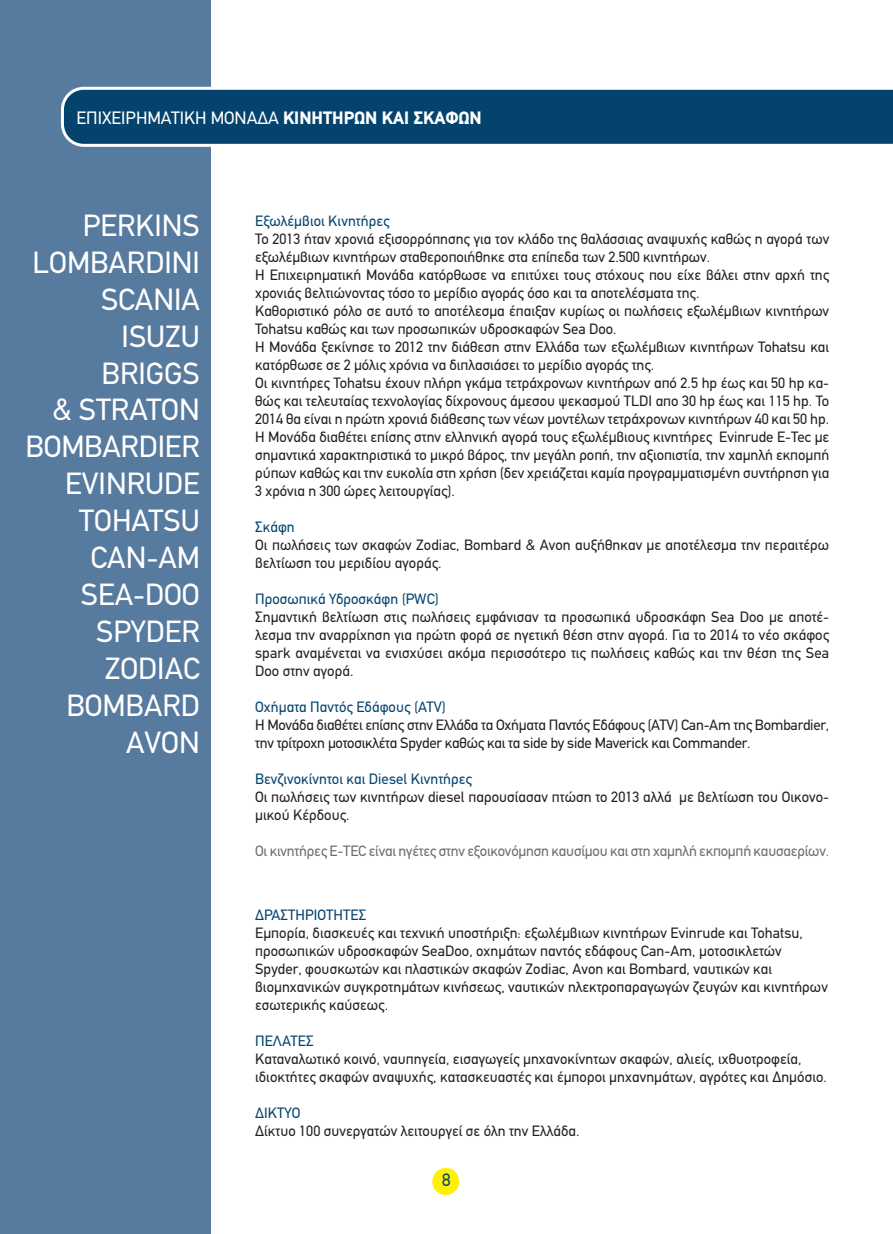
<style>
.page{position:relative;width:893px;height:1234px;background:#fff}
.page>*{position:absolute;margin:0;border:0;box-sizing:border-box;transform-origin:0 0}
.t1{font:30.75px "PF Din Text";color:#fff}
.t2{font:18px "PF Din Text";color:#fff}
.t3{font:18px "PF Din Text";color:#04436d}
.t4{font:15px/18px "PF Din Text";color:#231f20}
.t5{font:15px "PF Din Text";letter-spacing:.005em;color:#04436d}
.t6{font:15px "PF Din Text";letter-spacing:-.01em;color:#6c6d70}
.s1{font-weight:900}
</style>
<div class="page">
<div style="left:432px;top:1167px;width:27px;height:27px;background:#fff101;border-radius:50%"></div>
<div style="left:0;top:0;width:210px;height:1233px;background:#577a9f"></div>
<svg style="left:61px;top:87px;width:832px;height:60px;background:#1d567c"></svg>
<p class="t2" style="left:77px;top:107px;width:407px">ΕΠΙΧΕΙΡΗΜΑΤΙΚΗ ΜΟΝΑΔΑ <span class="s1">ΚΙΝΗΤΗΡΩΝ ΚΑΙ ΣΚΑΦΩΝ</span></p>
<h1 class="t1" style="left:83px;top:207px;width:118px">PERKINS</h1>
<h1 class="t1" style="left:33px;top:244px;width:127px">LOMBARDINI</h1>
<h1 class="t1" style="left:101px;top:281px;width:52px">SCANIA</h1>
<h1 class="t1" style="left:122px;top:318px;width:80px">ISUZU</h1>
<h1 class="t1" style="left:102px;top:355px;width:100px">BRIGGS</h1>
<h1 class="t1" style="left:52px;top:392px;width:144px">&amp; STRATON</h1>
<h1 class="t1" style="left:26px;top:429px;width:176px">BOMBARDI ER</h1>
<h1 class="t1" style="left:65px;top:466px;width:136px">EVIN RUDE</h1>
<h1 class="t1" style="left:79px;top:502px;width:122px">TOHATSU</h1>
<h1 class="t1" style="left:91px;top:539px;width:111px">CAN -AM</h1>
<h1 class="t1" style="left:81px;top:576px;width:121px">SEA-DOO</h1>
<h1 class="t1" style="left:96px;top:613px;width:105px">SPYDER</h1>
<h1 class="t1" style="left:105px;top:650px;width:96px">ZODIAC</h1>
<h1 class="t1" style="left:66px;top:687px;width:131px">BOMBARD</h1>
<h1 class="t1" style="left:126px;top:724px;width:71px">AVON</h1>
<p class="t5" style="left:255px;top:212px;width:136px">Εξωλέμβιοι Κινητήρες</p>
<p class="t4" style="left:255px;top:230px;width:576px">Το 2013 ήταν χρονιά εξισορρόπησης για τον κλάδο της θαλάσσιας αναψυχής καθώς η αγορά των εξωλέμβιων κινητήρων σταθεροποιήθηκε στα επίπεδα των 2.500 κινητήρων.<br>Η Επιχειρηματική Μονάδα κατόρθωσε να επιτύχει τους στόχους που είχε βάλει στην αρχή της χρονιάς βελτιώνοντας τόσο το μερίδιο αγοράς όσο και τα αποτελέσματα της.<br>Καθοριστικό ρόλο σε αυτό το αποτέλεσμα έπαιξαν κυρίως οι πωλήσεις εξωλέμβιων κινητήρων Tohatsu καθώς και των προσωπικών υδροσκαφών Sea Doo.<br>Η Μονάδα ξεκίνησε το 2012 την διάθεση στην Ελλάδα των εξωλέμβιων κινητήρων Tohatsu και κατόρθωσε σε 2 μόλις χρόνια να διπλασιάσει το μερίδιο αγοράς της.<br>Οι κινητήρες Tohatsu έχουν πλήρη γκάμα τετράχρονων κινητήρων από 2.5 hp έως και 50 hp κα&shy;θώς και τελευταίας τεχνολογίας δίχρονους άμεσου ψεκασμού TLDI απο 30 hp έως και 115 hp. To 2014 θα είναι η πρώτη χρονιά διάθεσης των νέων μοντέλων τετράχρονων κινητήρων 40 και 50 hp.<br>Η Μονάδα διαθέτει επίσης στην ελληνική αγορά τους εξωλέμβιους κινητήρες Evinrude E-Tec με σημαντικά χαρακτηριστικά το μικρό βάρος, την μεγάλη ροπή, την αξιοπιστία, την χαμηλή εκπομπή ρύπων καθώς και την ευκολία στη χρήση (δεν χρειάζεται καμία προγραμματισμένη συντήρηση για 3 χρόνια η 300 ώρες λειτουργίας).</p>
<p class="t5" style="left:255px;top:518px;width:41px">Σκάφη</p>
<p class="t4" style="left:255px;top:536px;width:576px">Οι πωλήσεις των σκαφών Zodiac, Bombard &amp; Avon αυξήθηκαν με αποτέλεσμα την περαιτέρω βελτίωση του μεριδίου αγοράς.</p>
<p class="t5" style="left:255px;top:590px;width:185px">Προσωπικά Υδροσκάφη (PWC)</p>
<p class="t4" style="left:255px;top:608px;width:576px;text-align:justify">Σημαντική βελτίωση στις πωλήσεις εμφάνισαν τα προσωπικά υδροσκάφη Sea Doo με αποτέ&shy;λεσμα την αναρρίχηση για πρώτη φορά σε ηγετική θέση στην αγορά. Για το 2014 το νέο σκάφος spark αναμένεται να ενισχύσει ακόμα περισσότερο τις πωλήσεις καθώς και την θέση της Sea Doo στην αγορά.</p>
<p class="t5" style="left:255px;top:698px;width:192px">Οχήματα Παντός Εδάφους (ATV)</p>
<p class="t4" style="left:255px;top:716px;width:576px">Η Μονάδα διαθέτει επίσης στην Ελλάδα τα Οχήματα Παντός Εδάφους (ATV) Can-Am της Bombardier, την τρίτροχη μοτοσικλέτα Spyder καθώς και τα side by side Maverick και Commander.</p>
<p class="t5" style="left:255px;top:770px;width:218px">Βενζινοκίνητοι και Diesel Κινητήρες</p>
<p class="t4" style="left:255px;top:788px;width:576px">Οι πωλήσεις των κινητήρων diesel παρουσίασαν πτώση το 2013 αλλά με βελτίωση του Οικονο&shy;μικού Κέρδους.</p>
<p class="t6" style="left:255px;top:842px;width:575px">Οι κινητήρες E-ΤΕC είναι ηγέτες στην εξοικονόμηση καυσίμου και στη χαμηλή εκπομπή καυσαερίων.</p>
<p class="t5" style="left:255px;top:905px;width:113px">ΔPAΣTHPIOTHTEΣ</p>
<p class="t4" style="left:255px;top:923px;width:574px">Εμπορία, διασκευές και τεχνική υποστήριξη: εξωλέμβιων κινητήρων Evinrude και Τοhatsu, προσωπικών υδροσκαφών SeaDoo, οχημάτων παντός εδάφους Can-Am, μοτοσικλετών Spyder, φουσκωτών και πλαστικών σκαφών Zodiac, Avon και Bombard, ναυτικών και βιομηχανικών συγκροτημάτων κινήσεως, ναυτικών ηλεκτροπαραγωγών ζευγών και κινητήρων εσωτερικής καύσεως.</p>
<p class="t5" style="left:255px;top:1031px;width:60px">ΠΕΛΑΤΕΣ</p>
<p class="t4" style="left:255px;top:1049px;width:573px">Καταναλωτικό κοινό, ναυπηγεία, εισαγωγείς μηχανοκίνητων σκαφών, αλιείς, ιχθυοτροφεία, ιδιοκτήτες σκαφών αναψυχής, κατασκευαστές και έμποροι μηχανημάτων, αγρότες και Δημόσιο.</p>
<p class="t5" style="left:255px;top:1103px;width:47px">ΔΙΚΤΥΟ</p>
<p class="t4" style="left:255px;top:1121px;width:326px">Δίκτυο 100 συνεργατών λειτουργεί σε όλη την Ελλάδα.</p>
<p class="t3" style="left:442px;top:1169px;width:10px">8</p>
</div>
